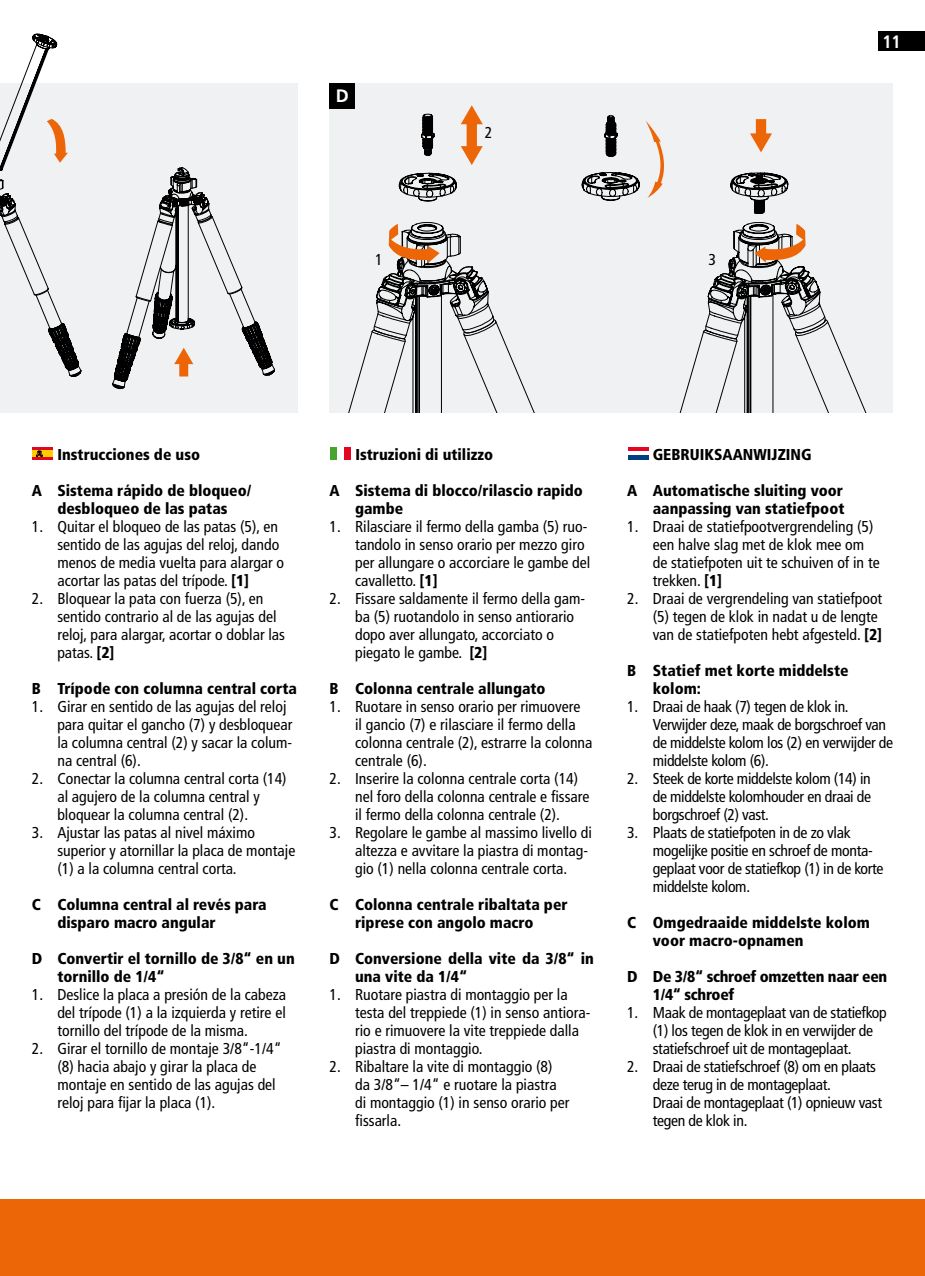
<style>
.page{position:relative;width:925px;height:1276px;background:#fff}
.page>*{position:absolute;margin:0;border:0;box-sizing:border-box;transform-origin:0 0}
.t1{font:700 condensed 18px "Frutiger LT";color:#fff}
.t2{font:700 18px "Frutiger LT";color:#fff}
.t3{font:condensed 15.75px/18px "Frutiger LT";color:#000}
.t4{font:900 condensed 15.75px/18px "Frutiger LT";color:#000}
.t5{font:condensed 15.75px/18px "Frutiger LT";letter-spacing:-.02em;color:#000}
.t6{font:900 condensed 15.75px/18px "Frutiger LT";letter-spacing:-.02em;color:#000}
.s1{font-weight:900}
</style>
<div class="page">
<div style="left:0;top:1199px;width:925px;height:77px;background:#ec6608"></div>
<div style="left:878px;top:32px;width:47px;height:19px;background:#000"></div>
<div style="left:330px;top:83px;width:563px;height:329px;background:#eff1f2"></div>
<div style="left:330px;top:83px;width:25px;height:25px;background:#000"></div>
<svg style="left:330px;top:105px;width:536px;height:307px"></svg>
<svg style="left:32px;top:459px;width:21px;height:1px"></svg>
<svg style="left:32px;top:447px;width:21px;height:12px"></svg>
<div style="left:32px;top:450px;width:21px;height:6px;background:#ffce00"></div>
<svg style="left:37px;top:451px;width:6px;height:6px"></svg>
<svg style="left:330px;top:459px;width:21px;height:1px"></svg>
<div style="left:330px;top:447px;width:7px;height:12px;background:#49a331"></div>
<div style="left:344px;top:447px;width:7px;height:12px;background:#e40521"></div>
<svg style="left:628px;top:447px;width:21px;height:13px"></svg>
<hr style="left:628px;top:447px;width:20px;height:4px;background:#e40521">
<hr style="left:628px;top:451px;width:20px;height:4px;background:#fff">
<hr style="left:628px;top:455px;width:20px;height:4px;background:#004082">
<div style="left:0;top:83px;width:298px;height:329px;background:#eff1f2"></div>
<svg style="left:112px;top:167px;width:163px;height:222px"></svg>
<svg style="left:0;top:33px;width:82px;height:344px"></svg>
<p class="t2" style="left:336px;top:85px;width:14px">D</p>
<p class="t3" style="left:375px;top:251px;width:9px">1</p>
<p class="t3" style="left:485px;top:123px;width:9px">2</p>
<p class="t3" style="left:708px;top:251px;width:9px">3</p>
<p class="t1" style="left:882px;top:31px;width:20px">11</p>
<p class="t4" style="left:57px;top:445px;width:144px">Instrucciones de uso</p>
<p class="t4" style="left:32px;top:481px;width:221px;text-align:center">A Sistema rápido de bloqueo/ desbloqueo de las patas</p>
<p class="t3" style="left:57px;top:518px;width:228px;text-indent:-26px">1. Quitar el bloqueo de las patas (5), en sentido de las agujas del reloj, dando menos de media vuelta para alargar o acortar las patas del trípode. <span class="s1">[1]</span></p>
<p class="t3" style="left:57px;top:590px;width:229px;text-indent:-26px">2. Bloquear la pata con fuerza (5), en sentido contrario al de las agujas del reloj, para alargar, acortar o doblar las patas. <span class="s1">[2]</span></p>
<p class="t4" style="left:32px;top:679px;width:267px">B Trípode con columna central corta</p>
<p class="t3" style="left:57px;top:698px;width:236px;text-indent:-26px">1. Girar en sentido de las agujas del reloj para quitar el gancho (7) y desbloquear la columna central (2) y sacar la colum&shy;na central (6).</p>
<p class="t3" style="left:57px;top:770px;width:231px;text-indent:-26px">2. Conectar la columna central corta (14) al agujero de la columna central y bloquear la columna central (2).</p>
<p class="t3" style="left:57px;top:824px;width:239px;text-indent:-26px">3. Ajustar las patas al nivel máximo superior y atornillar la placa de montaje (1) a la columna central corta.</p>
<p class="t4" style="left:57px;top:895px;width:211px;text-indent:-26px">C Columna central al revés para disparo macro angular</p>
<p class="t4" style="left:57px;top:949px;width:239px;text-indent:-26px">D Convertir el tornillo de 3/8“ en un tornillo de 1/4“</p>
<p class="t3" style="left:57px;top:986px;width:230px;text-align:justify;text-indent:-26px">1. Deslice la placa a presión de la cabeza del trípode (1) a la izquierda y retire el tornillo del trípode de la misma.</p>
<p class="t3" style="left:57px;top:1040px;width:226px;text-indent:-26px">2. Girar el tornillo de montaje 3/8“-1/4“ (8) hacia abajo y girar la placa de montaje en sentido de las agujas del reloj para fijar la placa (1).</p>
<p class="t4" style="left:355px;top:445px;width:139px">Istruzioni di utilizzo</p>
<p class="t4" style="left:355px;top:481px;width:229px;text-indent:-26px">A Sistema di blocco/rilascio rapido gambe</p>
<p class="t3" style="left:355px;top:518px;width:237px;text-indent:-26px">1. Rilasciare il fermo della gamba (5) ruo&shy;tandolo in senso orario per mezzo giro per allungare o accorciare le gambe del cavalletto. <span class="s1">[1]</span></p>
<p class="t3" style="left:355px;top:590px;width:231px;text-indent:-26px">2. Fissare saldamente il fermo della gam&shy;ba (5) ruotandolo in senso antiorario dopo aver allungato, accorciato o piegato le gambe. <span class="s1">[2]</span></p>
<p class="t4" style="left:330px;top:679px;width:218px">B Colonna centrale allungato</p>
<p class="t3" style="left:355px;top:698px;width:239px;text-indent:-26px">1. Ruotare in senso orario per rimuovere<br>il gancio (7) e rilasciare il fermo della colonna centrale (2), estrarre la colonna centrale (6).</p>
<p class="t3" style="left:355px;top:770px;width:236px;text-indent:-26px">2. Inserire la colonna centrale corta (14) nel foro della colonna centrale e fissare il fermo della colonna centrale (2).</p>
<p class="t3" style="left:355px;top:824px;width:238px;text-indent:-26px">3. Regolare le gambe al massimo livello di altezza e avvitare la piastra di montag&shy;gio (1) nella colonna centrale corta.</p>
<p class="t4" style="left:330px;top:895px;width:239px;text-align:center">C Colonna centrale ribaltata per riprese con angolo macro</p>
<p class="t4" style="left:355px;top:949px;width:240px;text-indent:-26px">D Conversione della vite da 3/8“ in una vite da 1/4“</p>
<p class="t3" style="left:355px;top:986px;width:237px;text-indent:-26px">1. Ruotare piastra di montaggio per la testa del treppiede (1) in senso antiora&shy;rio e rimuovere la vite treppiede dalla piastra di montaggio.</p>
<p class="t3" style="left:355px;top:1058px;width:216px;text-indent:-26px">2. Ribaltare la vite di montaggio (8) da 3/8“– 1/4“ e ruotare la piastra di montaggio (1) in senso orario per fissarla.</p>
<p class="t4" style="left:653px;top:445px;width:160px">GEBRUIKSAANWIJZING</p>
<p class="t4" style="left:627px;top:481px;width:219px;text-align:right">A Automatische sluiting voor aanpassing van statiefpoot</p>
<p class="t3" style="left:653px;top:518px;width:228px;text-indent:-26px">1. Draai de statiefpootvergrendeling (5) een halve slag met de klok mee om de statiefpoten uit te schuiven of in te trekken. <span class="s1">[1]</span></p>
<p class="t3" style="left:653px;top:590px;width:231px;text-indent:-26px">2. Draai de vergrendeling van statiefpoot (5) tegen de klok in nadat u de lengte van de statiefpoten hebt afgesteld. <span class="s1">[2]</span></p>
<p class="t4" style="left:653px;top:661px;width:197px;text-indent:-26px">B Statief met korte middelste kolom:</p>
<p class="t5" style="left:653px;top:698px;width:242px;text-indent:-26px">1. Draai de haak (7) tegen de klok in.<br>Verwijder deze, maak de borgschroef van de middelste kolom los (2) en verwijder de middelste kolom (6).</p>
<p class="t3" style="left:653px;top:770px;width:220px;text-align:justify;text-indent:-26px">2. Steek de korte middelste kolom (14) in de middelste kolomhouder en draai de borgschroef (2) vast.</p>
<p class="t5" style="left:653px;top:824px;width:232px;text-indent:-26px">3. Plaats de statiefpoten in de zo vlak mogelijke positie en schroef de monta&shy;geplaat voor de statiefkop (1) in de korte middelste kolom.</p>
<p class="t4" style="left:653px;top:913px;width:219px;text-indent:-26px">C Omgedraaide middelste kolom voor macro-opnamen</p>
<p class="t6" style="left:653px;top:967px;width:236px;text-indent:-26px">D De 3/8“ schroef omzetten naar een<br>1/4“ schroef</p>
<p class="t5" style="left:653px;top:1004px;width:235px;text-indent:-26px">1. Maak de montageplaat van de statiefkop (1) los tegen de klok in en verwijder de statiefschroef uit de montageplaat.</p>
<p class="t5" style="left:653px;top:1058px;width:231px;text-indent:-26px">2. Draai de statiefschroef (8) om en plaats deze terug in de montageplaat.<br>Draai de montageplaat (1) opnieuw vast tegen de klok in.</p>
</div>
